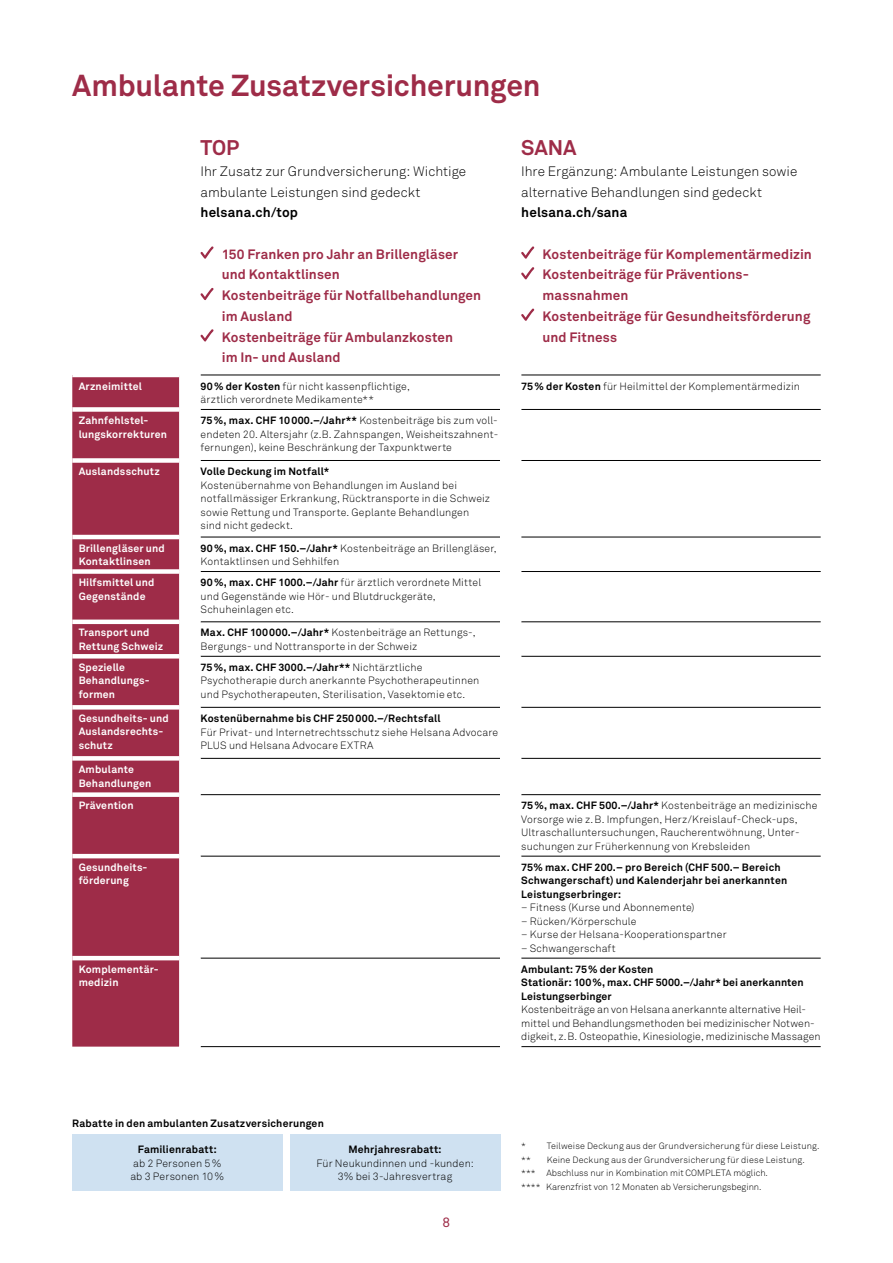
<style>
.page{position:relative;width:893px;height:1263px;background:#fff}
.page>*{position:absolute;margin:0;border:0;box-sizing:border-box;transform-origin:0 0}
.t1{font:700 30px "Akkurat Helsana";letter-spacing:-.005em;color:#9e2c48}
.t2{font:700 21px "Akkurat Helsana";color:#9e2c48}
.t3{font:700 13.5px/20.7px "Akkurat Helsana";letter-spacing:.01em;color:#9e2c48}
.t4{font:300 13.5px/20.7px "Akkurat Helsana";color:#000}
.t5{font:700 13.5px "Akkurat Helsana";letter-spacing:.01em;color:#000}
.t6{font:13.5px "Akkurat Helsana";color:#9e2c48}
.t7{font:300 10.5px/13.5px "Akkurat Helsana";letter-spacing:.015em;color:#000}
.t8{font:700 10.5px/13.5px "Akkurat Helsana";letter-spacing:.015em;color:#000}
.t9{font:700 10.5px/13.5px "Akkurat Helsana";letter-spacing:.02em;color:#fff}
.t10{font:300 9px/13.5px "Akkurat Helsana";letter-spacing:.01em;color:#000}
.s1{font-weight:700}
</style>
<div class="page">
<div style="left:72px;top:377px;width:107px;height:669px;background:#9e2c48"></div>
<svg style="left:201px;top:622px;width:299px;height:336px"></svg>
<hr style="left:201px;top:375px;width:299px;height:1px;background:#000">
<hr style="left:201px;top:409px;width:299px;height:1px;background:#000">
<hr style="left:201px;top:460px;width:299px;height:1px;background:#000">
<hr style="left:201px;top:537px;width:299px;height:1px;background:#000">
<hr style="left:201px;top:571px;width:299px;height:1px;background:#000">
<hr style="left:201px;top:621px;width:299px;height:1px;background:#000">
<hr style="left:201px;top:656px;width:299px;height:1px;background:#000">
<hr style="left:201px;top:707px;width:299px;height:1px;background:#000">
<hr style="left:201px;top:758px;width:299px;height:1px;background:#000">
<hr style="left:201px;top:794px;width:299px;height:1px;background:#000">
<hr style="left:201px;top:856px;width:299px;height:1px;background:#000">
<hr style="left:201px;top:958px;width:299px;height:1px;background:#000">
<hr style="left:201px;top:1046px;width:299px;height:1px;background:#000">
<hr style="left:521px;top:375px;width:300px;height:1px;background:#000">
<hr style="left:521px;top:409px;width:300px;height:1px;background:#000">
<hr style="left:521px;top:460px;width:300px;height:1px;background:#000">
<hr style="left:521px;top:537px;width:300px;height:1px;background:#000">
<hr style="left:521px;top:571px;width:300px;height:1px;background:#000">
<hr style="left:521px;top:621px;width:300px;height:1px;background:#000">
<hr style="left:521px;top:656px;width:300px;height:1px;background:#000">
<hr style="left:521px;top:707px;width:300px;height:1px;background:#000">
<hr style="left:521px;top:758px;width:300px;height:1px;background:#000">
<hr style="left:521px;top:794px;width:300px;height:1px;background:#000">
<hr style="left:521px;top:856px;width:300px;height:1px;background:#000">
<hr style="left:521px;top:958px;width:300px;height:1px;background:#000">
<hr style="left:521px;top:1046px;width:300px;height:1px;background:#000">
<svg style="left:179px;top:375px;width:22px;height:672px"></svg>
<div style="left:72px;top:407px;width:107px;height:5px;background:#fff"></div>
<div style="left:72px;top:458px;width:107px;height:5px;background:#fff"></div>
<hr style="left:72px;top:535px;width:107px;height:4px;background:#fff">
<div style="left:72px;top:569px;width:107px;height:5px;background:#fff"></div>
<div style="left:72px;top:619px;width:107px;height:5px;background:#fff"></div>
<hr style="left:72px;top:654px;width:107px;height:4px;background:#fff">
<svg style="left:72px;top:705px;width:107px;height:4px"></svg>
<div style="left:72px;top:756px;width:107px;height:5px;background:#fff"></div>
<div style="left:72px;top:792px;width:107px;height:5px;background:#fff"></div>
<hr style="left:72px;top:854px;width:107px;height:4px;background:#fff">
<hr style="left:72px;top:956px;width:107px;height:4px;background:#fff">
<svg style="left:200px;top:246px;width:14px;height:13px"></svg>
<svg style="left:200px;top:288px;width:14px;height:12px"></svg>
<svg style="left:200px;top:329px;width:14px;height:13px"></svg>
<svg style="left:521px;top:246px;width:13px;height:13px"></svg>
<svg style="left:521px;top:267px;width:13px;height:12px"></svg>
<svg style="left:521px;top:308px;width:13px;height:13px"></svg>
<div style="left:72px;top:1134px;width:210px;height:57px;background:#cfe1f1"></div>
<div style="left:290px;top:1134px;width:210px;height:57px;background:#cfe1f1"></div>
<h1 class="t1" style="left:72px;top:67px;width:470px">Ambulante Zusatzversicherungen</h1>
<h2 class="t2" style="left:201px;top:135px;width:40px">TOP</h2>
<p class="t4" style="left:201px;top:161px;width:267px">Ihr Zusatz zur Grundversicherung: Wichtige ambulante Leistungen sind gedeckt</p>
<p class="t5" style="left:201px;top:204px;width:99px">helsana.ch/top</p>
<p class="t3" style="left:222px;top:243px;width:261px">150 Franken pro Jahr an Brillengläser und Kontaktlinsen<br>Kostenbeiträge für Notfallbehandlungen im Ausland<br>Kostenbeiträge für Ambulanzkosten<br>im In- und Ausland</p>
<h2 class="t2" style="left:521px;top:135px;width:57px">SANA</h2>
<p class="t4" style="left:521px;top:161px;width:278px">Ihre Ergänzung: Ambulante Leistungen sowie alternative Behandlungen sind gedeckt</p>
<p class="t5" style="left:521px;top:204px;width:108px">helsana.ch/sana</p>
<p class="t3" style="left:542px;top:243px;width:271px">Kostenbeiträge für Komplementärmedizin<br>Kostenbeiträge für Präventions&shy;massnahmen<br>Kostenbeiträge für Gesundheitsförderung und Fitness</p>
<p class="t9" style="left:79px;top:379px;width:65px">Arzneimittel</p>
<p class="t7" style="left:201px;top:379px;width:211px"><span class="s1">90% der Kosten</span> für nicht kassenpflichtige, ärztlich verordnete Medikamente**</p>
<p class="t7" style="left:521px;top:379px;width:280px"><span class="s1">75% der Kosten</span> für Heilmittel der Komplementärmedizin</p>
<p class="t9" style="left:79px;top:413px;width:90px">Zahnfehlstel&shy;lungskorrekturen</p>
<p class="t7" style="left:201px;top:414px;width:299px;text-align:justify"><span class="s1">75%, max. CHF 10000.–/Jahr**</span> Kostenbeiträge bis zum voll&shy;endeten 20. Altersjahr (z.B. Zahnspangen, Weisheitszahnent&shy;fernungen), keine Beschränkung der Taxpunktwerte</p>
<p class="t9" style="left:79px;top:464px;width:83px">Auslandsschutz</p>
<p class="t8" style="left:201px;top:464px;width:130px">Volle Deckung im Notfall*</p>
<p class="t7" style="left:201px;top:478px;width:291px">Kostenübernahme von Behandlungen im Ausland bei notfallmässiger Erkrankung, Rücktransporte in die Schweiz sowie Rettung und Transporte. Geplante Behandlungen sind nicht gedeckt.</p>
<p class="t9" style="left:79px;top:541px;width:88px">Brillengläser und<br>Kontaktlinsen</p>
<p class="t7" style="left:201px;top:541px;width:298px"><span class="s1">90%, max. CHF 150.–/Jahr*</span> Kostenbeiträge an Brillengläser,<br>Kontaktlinsen und Sehhilfen</p>
<p class="t9" style="left:79px;top:576px;width:77px">Hilfsmittel und<br>Gegenstände</p>
<p class="t7" style="left:201px;top:576px;width:282px"><span class="s1">90%, max. CHF 1000.–/Jahr</span> für ärztlich verordnete Mittel und Gegenstände wie Hör- und Blutdruckgeräte,<br>Schuheinlagen etc.</p>
<p class="t9" style="left:79px;top:626px;width:86px">Transport und<br>Rettung Schweiz</p>
<p class="t7" style="left:201px;top:626px;width:276px"><span class="s1">Max. CHF 100000.–/Jahr*</span> Kostenbeiträge an Rettungs-,<br>Bergungs- und Nottransporte in der Schweiz</p>
<p class="t9" style="left:79px;top:660px;width:71px">Spezielle<br>Behandlungs&shy;formen</p>
<p class="t7" style="left:201px;top:660px;width:280px"><span class="s1">75%, max. CHF 3000.–/Jahr**</span> Nichtärztliche<br>Psychotherapie durch anerkannte Psychotherapeutinnen und Psychotherapeuten, Sterilisation, Vasektomie etc.</p>
<p class="t9" style="left:79px;top:711px;width:92px">Gesundheits- und<br>Auslandsrechts&shy;schutz</p>
<p class="t8" style="left:201px;top:711px;width:242px">Kostenübernahme bis CHF 250000.–/Rechtsfall</p>
<p class="t7" style="left:201px;top:725px;width:299px">Für Privat- und Internetrechtsschutz siehe Helsana Advocare<br>PLUS und Helsana Advocare EXTRA</p>
<p class="t9" style="left:79px;top:762px;width:74px">Ambulante<br>Behandlungen</p>
<p class="t9" style="left:79px;top:799px;width:56px">Prävention</p>
<p class="t7" style="left:521px;top:799px;width:298px"><span class="s1">75%, max. CHF 500.–/Jahr*</span> Kostenbeiträge an medizinische Vorsorge wie z.B. Impfungen, Herz/Kreislauf-Check-ups, Ultraschalluntersuchungen, Raucherentwöhnung, Unter&shy;suchungen zur Früherkennung von Krebsleiden</p>
<p class="t9" style="left:79px;top:860px;width:70px">Gesundheits&shy;förderung</p>
<p class="t8" style="left:521px;top:860px;width:267px">75% max. CHF 200.– pro Bereich (CHF 500.– Bereich<br>Schwangerschaft) und Kalenderjahr bei anerkannten<br>Leistungserbringer:</p>
<p class="t7" style="left:521px;top:901px;width:175px">– Fitness (Kurse und Abonnemente)</p>
<p class="t7" style="left:521px;top:914px;width:117px">– Rücken/Körperschule</p>
<p class="t7" style="left:521px;top:928px;width:207px">– Kurse der Helsana-Kooperationspartner</p>
<p class="t7" style="left:521px;top:941px;width:96px">– Schwangerschaft</p>
<p class="t9" style="left:79px;top:962px;width:82px">Komplementär&shy;medizin</p>
<p class="t8" style="left:521px;top:962px;width:284px">Ambulant: 75% der Kosten<br>Stationär: 100%, max. CHF 5000.–/Jahr* bei anerkannten<br>Leistungserbinger</p>
<p class="t7" style="left:521px;top:1003px;width:301px">Kostenbeiträge an von Helsana anerkannte alternative Heil&shy;mittel und Behandlungsmethoden bei medizinischer Notwen&shy;digkeit, z.B. Osteopathie, Kinesiologie, medizinische Massagen</p>
<p class="t8" style="left:72px;top:1116px;width:253px">Rabatte in den ambulanten Zusatzversicherungen</p>
<p class="t8" style="left:138px;top:1142px;width:81px">Familienrabatt:</p>
<p class="t7" style="left:130px;top:1156px;width:95px">ab 2 Personen 5% ab 3 Personen 10%</p>
<p class="t8" style="left:348px;top:1142px;width:95px">Mehrjahresrabatt:</p>
<p class="t7" style="left:316px;top:1156px;width:159px;text-align:center">Für Neukundinnen und -kunden:<br>3% bei 3-Jahresvertrag</p>
<p class="t6" style="left:443px;top:1214px;width:9px">8</p>
<p class="t10" style="left:521px;top:1139px;width:300px">* Teilweise Deckung aus der Grundversicherung für diese Leistung. **</p>
<p class="t10" style="left:521px;top:1153px;width:285px;text-indent:26px">Keine Deckung aus der Grundversicherung für diese Leistung. *** Abschluss nur in Kombination mit COMPLETA möglich.<br>**** Karenzfrist von 12 Monaten ab Versicherungsbeginn.</p>
</div>
